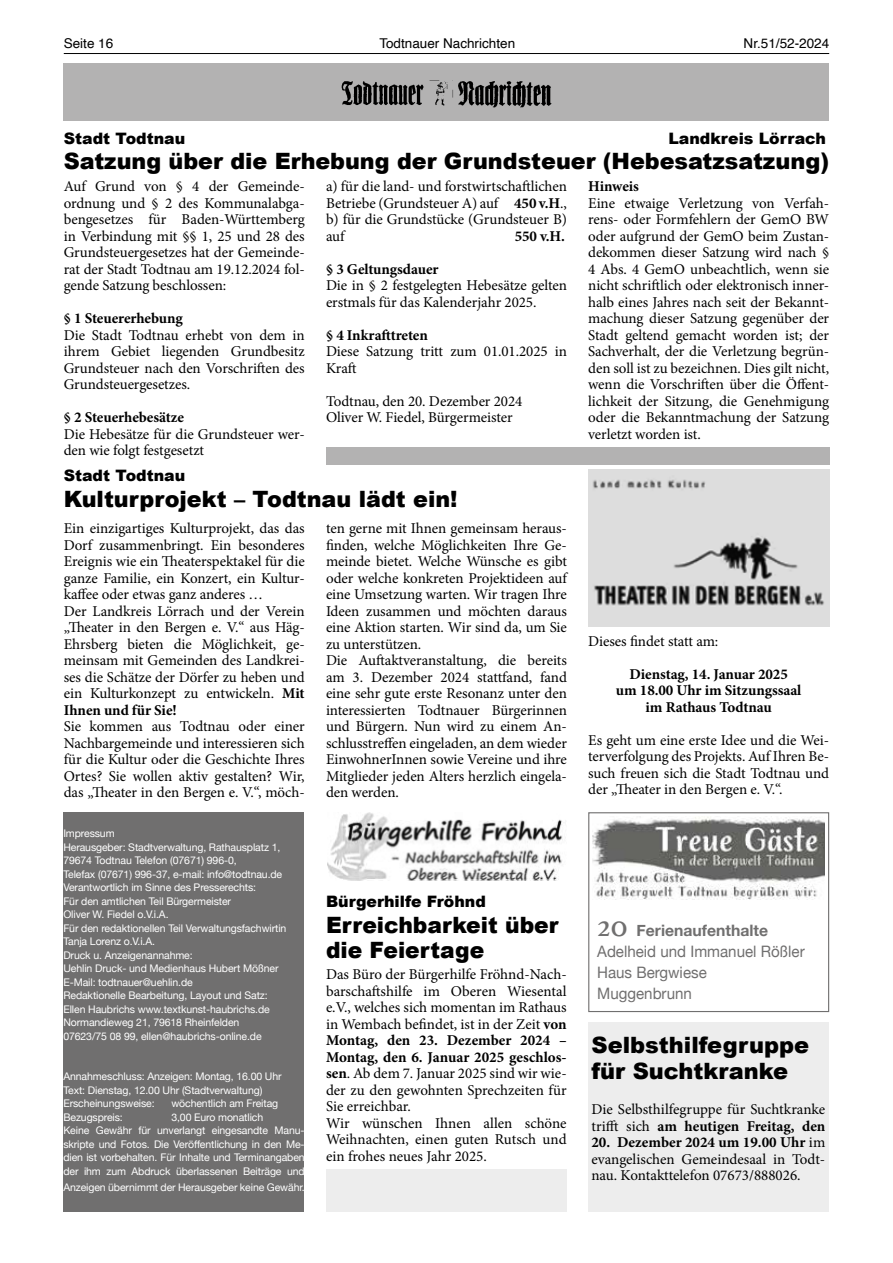
<style>
.page{position:relative;width:893px;height:1263px;background:#fff}
.page>*{position:absolute;margin:0;border:0;box-sizing:border-box;transform-origin:0 0}
.t1{font:900 22.5px/25.5px "Arial";color:#000}
.t2{font:15.75px/21px "Helvetica Neue";color:#706f6f;scale:.96 1}
.t3{font:900 15.75px "Arial";color:#000}
.t4{font:15px/16.5px "Minion Pro";letter-spacing:-.005em;color:#000}
.t5{font:700 15px/16.5px "Minion Pro";letter-spacing:-.005em;color:#000;text-align:center}
.t6{font:13.5px "Helvetica";color:#000}
.t7{font:10.5px/13.5px "Helvetica Neue";letter-spacing:-.01em;color:#fff}
.s1{font-weight:700}
.s2{font-family:"Athelas";font-size:31.5px}
</style>
<div class="page">
<hr style="left:64px;top:53px;width:765px;height:1px;background:#000">
<div style="left:64px;top:64px;width:765px;height:57px;background:#b3b2b2"></div>
<img style="left:341px;top:80px;width:211px;height:28px">
<div style="left:63px;top:812px;width:241px;height:400px;background:#706f6f"></div>
<div style="left:326px;top:448px;width:503px;height:17px;background:#b3b2b2"></div>
<img style="left:588px;top:470px;width:241px;height:156px">
<img style="left:327px;top:812px;width:236px;height:68px">
<div style="left:326px;top:1169px;width:241px;height:43px;background:#ededed"></div>
<div style="left:588px;top:812px;width:241px;height:200px;border:1px solid #706f6f"></div>
<img style="left:592px;top:816px;width:233px;height:84px">
<div style="left:588px;top:1023px;width:241px;height:189px;background:#ededed"></div>
<p class="t6" style="left:64px;top:33px;width:51px">Seite 16</p>
<p class="t6" style="left:379px;top:33px;width:137px">Todtnauer Nachrichten</p>
<p class="t6" style="left:744px;top:33px;width:87px">Nr.51/52-2024</p>
<p class="t3" style="left:64px;top:127px;width:123px">Stadt Todtnau</p>
<p class="t3" style="left:668px;top:127px;width:159px">Landkreis Lörrach</p>
<h1 class="t1" style="left:64px;top:148px;width:767px">Satzung über die Erhebung der Grundsteuer (Hebesatzsatzung)</h1>
<p class="t4" style="left:64px;top:178px;width:242px;text-align:justify">Auf Grund von § 4 der Gemeinde&shy;ordnung und § 2 des Kommunalabga&shy;bengesetzes für Baden-Württemberg in Verbindung mit §§ 1, 25 und 28 des Grundsteuergesetzes hat der Gemeinde&shy;rat der Stadt Todtnau am 19.12.2024 fol&shy;gende Satzung beschlossen:</p>
<p class="t5" style="left:64px;top:310px;width:120px">§ 1 Steuererhebung</p>
<p class="t4" style="left:64px;top:327px;width:242px;text-align:justify">Die Stadt Todtnau erhebt von dem in ihrem Gebiet liegenden Grundbesitz Grundsteuer nach den Vorschriften des Grundsteuergesetzes.</p>
<p class="t5" style="left:64px;top:409px;width:122px">§ 2 Steuerhebesätze</p>
<p class="t4" style="left:64px;top:426px;width:242px">Die Hebesätze für die Grundsteuer wer&shy;den wie folgt festgesetzt</p>
<p class="t4" style="left:326px;top:178px;width:242px;text-align:justify">a) für die land- und forstwirtschaftlichen Betriebe (Grundsteuer A) auf <span class="s1">450 v.H</span>., b) für die Grundstücke (Grundsteuer B) auf</p>
<p class="t5" style="left:515px;top:227px;width:52px">550 v.H.</p>
<p class="t5" style="left:326px;top:260px;width:114px">§ 3 Geltungsdauer</p>
<p class="t4" style="left:326px;top:277px;width:242px">Die in § 2 festgelegten Hebesätze gelten erstmals für das Kalenderjahr 2025.</p>
<p class="t5" style="left:326px;top:326px;width:103px">§ 4 Inkrafttreten</p>
<p class="t4" style="left:326px;top:343px;width:242px">Diese Satzung tritt zum 01.01.2025 in<br>Kraft</p>
<p class="t4" style="left:326px;top:393px;width:198px">Todtnau, den 20. Dezember 2024<br>Oliver W. Fiedel, Bürgermeister</p>
<p class="t3" style="left:64px;top:464px;width:123px">Stadt Todtnau</p>
<h1 class="t1" style="left:64px;top:485px;width:395px">Kulturprojekt – Todtnau lädt ein!</h1>
<p class="t4" style="left:64px;top:520px;width:242px">Ein einzigartiges Kulturprojekt, das das Dorf zusammenbringt. Ein besonderes Ereignis wie ein Theaterspektakel für die ganze Familie, ein Konzert, ein Kultur&shy;kaffee oder etwas ganz anderes …<br>Der Landkreis Lörrach und der Verein „Theater in den Bergen e. V.“ aus Häg-Ehrsberg bieten die Möglichkeit, ge&shy;meinsam mit Gemeinden des Landkrei&shy;ses die Schätze der Dörfer zu heben und ein Kulturkonzept zu entwickeln. <span class="s1">Mit Ihnen und für Sie!</span></p>
<p class="t4" style="left:64px;top:718px;width:242px;text-align:justify">Sie kommen aus Todtnau oder einer Nachbargemeinde und interessieren sich für die Kultur oder die Geschichte Ihres Ortes? Sie wollen aktiv gestalten? Wir, das „Theater in den Bergen e. V.“, möch-</p>
<p class="t7" style="left:63px;top:827px;width:225px">Impressum<br>Herausgeber: Stadtverwaltung, Rathausplatz 1, 79674 Todtnau Telefon (07671) 996-0,<br>Telefax (07671) 996-37, e-mail: info@todtnau.de Verantwortlich im Sinne des Presserechts:<br>Für den amtlichen Teil Bürgermeister<br>Oliver W. Fiedel o.V.i.A.<br>Für den redaktionellen Teil Verwaltungsfachwirtin Tanja Lorenz o.V.i.A.<br>Druck u. Anzeigenannahme:<br>Uehlin Druck- und Medienhaus Hubert Mößner E-Mail: todtnauer@uehlin.de<br>Redaktionelle Bearbeitung, Layout und Satz:<br>Ellen Haubrichs www.textkunst-haubrichs.de Normandieweg 21, 79618 Rheinfelden<br>07623/75 08 99, ellen@haubrichs-online.de</p>
<p class="t7" style="left:63px;top:1070px;width:220px">Annahmeschluss: Anzeigen: Montag, 16.00 Uhr<br>Text: Dienstag, 12.00 Uhr (Stadtverwaltung)<br>Erscheinungsweise:</p>
<p class="t7" style="left:171px;top:1097px;width:108px">wöchentlich am Freitag</p>
<p class="t7" style="left:63px;top:1111px;width:243px;text-indent:108px">3,00 Euro monatlich<br>Keine Gewähr für unverlangt eingesandte Manu&shy;skripte und Fotos. Die Veröffentlichung in den Me&shy;dien ist vorbehalten. Für Inhalte und Terminangaben der ihm zum Abdruck überlassenen Beiträge und</p>
<p class="t7" style="left:63px;top:1181px;width:243px">Anzeigen übernimmt der Herausgeber keine Gewähr.</p>
<p class="t7" style="left:63px;top:1111px;width:61px">Bezugspreis:</p>
<p class="t4" style="left:326px;top:520px;width:242px">ten gerne mit Ihnen gemeinsam heraus&shy;finden, welche Möglichkeiten Ihre Ge&shy;meinde bietet. Welche Wünsche es gibt oder welche konkreten Projektideen auf eine Umsetzung warten. Wir tragen Ihre Ideen zusammen und möchten daraus eine Aktion starten. Wir sind da, um Sie zu unterstützen.<br>Die Auftaktveranstaltung, die bereits am 3. Dezember 2024 stattfand, fand eine sehr gute erste Resonanz unter den interessierten Todtnauer Bürgerinnen und Bürgern. Nun wird zu einem An&shy;schlusstreffen eingeladen, an dem wieder EinwohnerInnen sowie Vereine und ihre Mitglieder jeden Alters herzlich eingela&shy;den werden.</p>
<p class="t3" style="left:326px;top:890px;width:161px">Bürgerhilfe Fröhnd</p>
<h1 class="t1" style="left:326px;top:911px;width:234px">Erreichbarkeit über die Feiertage</h1>
<p class="t4" style="left:326px;top:966px;width:242px">Das Büro der Bürgerhilfe Fröhnd-Nach&shy;barschaftshilfe im Oberen Wiesental e.V., welches sich momentan im Rathaus in Wembach befindet, ist in der Zeit <span class="s1">von Montag, den 23. Dezember 2024 – Montag, den 6. Januar 2025 geschlos&shy;sen</span>. Ab dem 7. Januar 2025 sind wir wie&shy;der zu den gewohnten Sprechzeiten für Sie erreichbar.<br>Wir wünschen Ihnen allen schöne Weihnachten, einen guten Rutsch und ein frohes neues Jahr 2025.</p>
<p class="t5" style="left:588px;top:178px;width:52px">Hinweis</p>
<p class="t4" style="left:588px;top:195px;width:242px;text-align:justify">Eine etwaige Verletzung von Verfah&shy;rens- oder Formfehlern der GemO BW oder aufgrund der GemO beim Zustan&shy;dekommen dieser Satzung wird nach § 4 Abs. 4 GemO unbeachtlich, wenn sie nicht schriftlich oder elektronisch inner&shy;halb eines Jahres nach seit der Bekannt&shy;machung dieser Satzung gegenüber der Stadt geltend gemacht worden ist; der Sachverhalt, der die Verletzung begrün&shy;den soll ist zu bezeichnen. Dies gilt nicht, wenn die Vorschriften über die Öffent&shy;lichkeit der Sitzung, die Genehmigung oder die Bekanntmachung der Satzung verletzt worden ist.</p>
<p class="t4" style="left:588px;top:633px;width:132px">Dieses findet statt am:</p>
<p class="t5" style="left:616px;top:666px;width:187px">Dienstag, 14. Januar 2025<br>um 18.00 Uhr im Sitzungssaal im Rathaus Todtnau</p>
<p class="t4" style="left:588px;top:732px;width:242px;text-align:justify">Es geht um eine erste Idee und die Wei&shy;terverfolgung des Projekts. Auf Ihren Be&shy;such freuen sich die Stadt Todtnau und der „Theater in den Bergen e. V.“.</p>
<p class="t2" style="left:597px;top:921px;width:218px"><span class="s2">20</span> <span class="s1">Ferienaufenthalte<br></span>Adelheid und Immanuel Rößler<br>Haus Bergwiese<br>Muggenbrunn</p>
<h1 class="t1" style="left:591px;top:1032px;width:219px">Selbsthilfegruppe für Suchtkranke</h1>
<p class="t4" style="left:591px;top:1101px;width:235px">Die Selbsthilfegruppe für Suchtkranke trifft sich <span class="s1">am heutigen Freitag, den</span></p>
<p class="t4" style="left:591px;top:1134px;width:235px;text-align:justify"><span class="s1">20. Dezember 2024 um 19.00 Uhr</span> im evangelischen Gemeindesaal in Todt&shy;nau. Kontakttelefon 07673/888026.</p>
</div>
